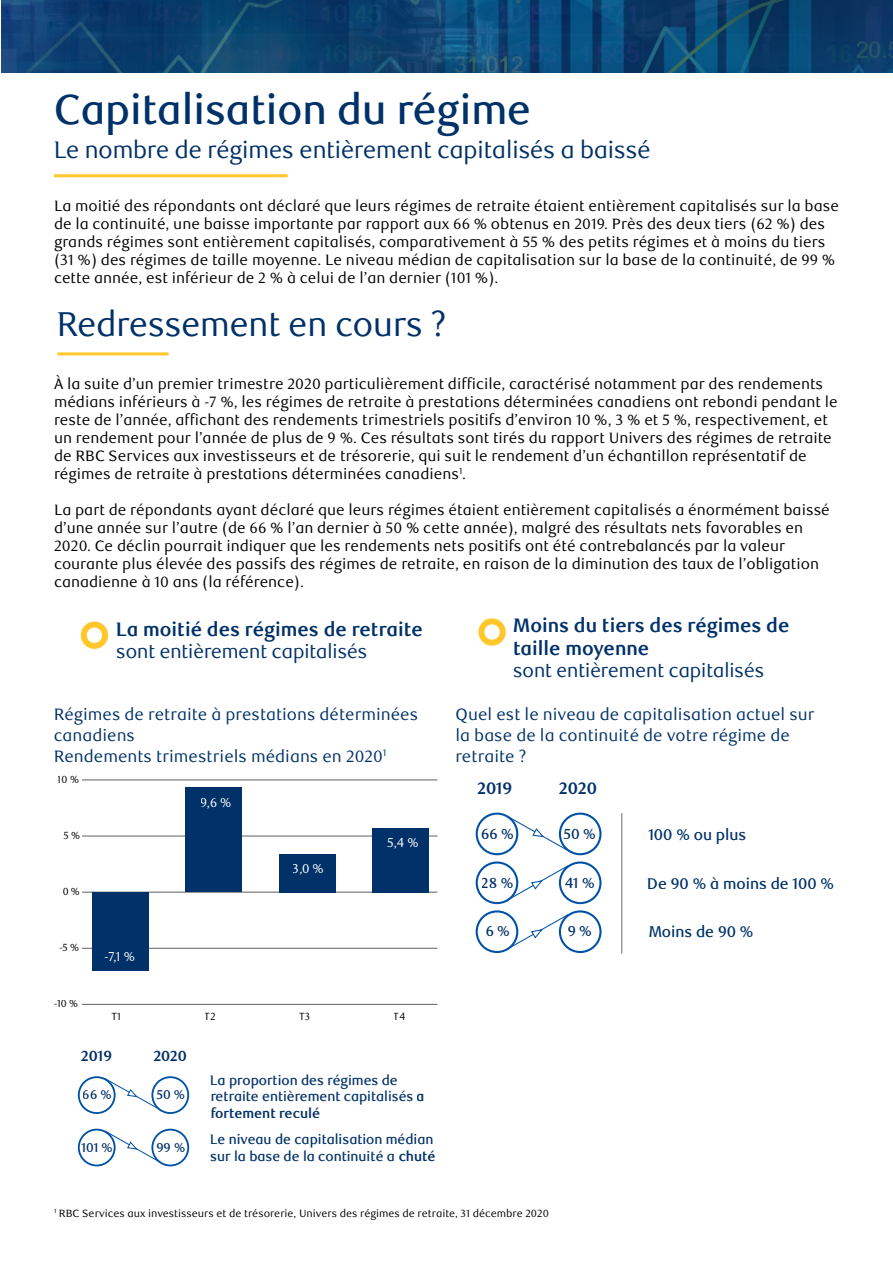
<style>
.page{position:relative;width:893px;height:1263px;background:#fff}
.page>*{position:absolute;margin:0;border:0;box-sizing:border-box;transform-origin:0 0}
.Title_H1{font:500 42px "RBC Display";color:#003168}
.Callout-Large{font:34.5px "RBC Display";color:#003168}
.Sub_title_H2{font:24px "RBC Display";color:#003168}
.Callout-small{font:700 19.5px/22.5px "RBC Display";color:#003168}
.Callout-small-2{font:19.5px "RBC Display";color:#003168}
.t1{font:700 16.65px "RBC Display";color:#003168}
.t2{font:16.5px/21px "RBC Text";color:#003168}
.t3{font:500 15.6px "RBC Display";color:#003168}
.Body{font:15px/18px "RBC Text";color:#000}
.t4{font:700 14.7px "RBC Display";color:#003168}
.t5{font:500 14.55px "RBC Display";color:#003168}
.t6{font:500 13.8px/16.5px "RBC Display";color:#003168}
.t7{font:13.05px "RBC Display";color:#fff}
.t8{font:13.05px "RBC Display";color:#404040}
.t9{font:500 12.9px "RBC Display";color:#003168}
.Smallprint{font:10.5px "RBC Text";color:#000}
.t10{font:10.35px "RBC Display";color:#000}
.s1{font-weight:700}
</style>
<div class="page">
<svg style="left:1px;top:0;width:892px;height:72px;background:#0d4370"></svg>
<hr style="left:54px;top:174px;width:234px;height:3px;background:#ffc72c">
<hr style="left:57px;top:352px;width:112px;height:3px;background:#ffc72c">
<hr style="left:82px;top:1004px;width:355px;height:1px;background:#5e5e5e">
<hr style="left:82px;top:948px;width:355px;height:1px;background:#5e5e5e">
<hr style="left:82px;top:836px;width:355px;height:1px;background:#5e5e5e">
<hr style="left:82px;top:780px;width:355px;height:1px;background:#5e5e5e">
<hr style="left:82px;top:892px;width:355px;height:1px;background:#5e5e5e">
<div style="left:92px;top:892px;width:56px;height:79px;background:#003168"></div>
<div style="left:186px;top:787px;width:56px;height:105px;background:#003168"></div>
<div style="left:279px;top:854px;width:56px;height:38px;background:#003168"></div>
<div style="left:373px;top:828px;width:56px;height:64px;background:#003168"></div>
<div style="left:476px;top:813px;width:42px;height:42px;border:2px solid #0051a5;border-radius:50%"></div>
<div style="left:559px;top:813px;width:42px;height:42px;border:2px solid #0051a5;border-radius:50%"></div>
<div style="left:476px;top:861px;width:42px;height:43px;border:2px solid #0051a5;border-radius:50%"></div>
<div style="left:559px;top:861px;width:42px;height:43px;border:2px solid #0051a5;border-radius:50%"></div>
<div style="left:476px;top:910px;width:42px;height:43px;border:2px solid #0051a5;border-radius:50%"></div>
<div style="left:559px;top:910px;width:42px;height:43px;border:2px solid #0051a5;border-radius:50%"></div>
<hr style="left:621px;top:813px;width:1px;height:140px;background:#707070">
<svg style="left:506px;top:815px;width:65px;height:38px"></svg>
<svg style="left:504px;top:864px;width:66px;height:38px"></svg>
<svg style="left:504px;top:913px;width:66px;height:38px"></svg>
<div style="left:78px;top:1076px;width:38px;height:38px;border:2px solid #0051a5;border-radius:50%"></div>
<div style="left:151px;top:1076px;width:38px;height:38px;border:2px solid #0051a5;border-radius:50%"></div>
<div style="left:78px;top:1129px;width:38px;height:37px;border:2px solid #0051a5;border-radius:50%"></div>
<div style="left:151px;top:1129px;width:38px;height:37px;border:2px solid #0051a5;border-radius:50%"></div>
<svg style="left:104px;top:1077px;width:57px;height:34px"></svg>
<svg style="left:104px;top:1130px;width:57px;height:33px"></svg>
<div style="left:478px;top:618px;width:28px;height:28px;border:6px solid #ffc72c;border-radius:50%"></div>
<div style="left:81px;top:621px;width:27px;height:28px;border:6px solid #ffc72c;border-radius:50%"></div>
<h1 class="Title_H1" style="left:54px;top:85px;width:479px">Capitalisation du régime</h1>
<h2 class="Sub_title_H2" style="left:54px;top:136px;width:598px">Le nombre de régimes entièrement capitalisés a baissé</h2>
<p class="Body" style="left:54px;top:197px;width:787px">La moitié des répondants ont déclaré que leurs régimes de retraite étaient entièrement capitalisés sur la base de la continuité, une baisse importante par rapport aux 66 % obtenus en 2019. Près des deux tiers (62 %) des grands régimes sont entièrement capitalisés, comparativement à 55 % des petits régimes et à moins du tiers (31 %) des régimes de taille moyenne. Le niveau médian de capitalisation sur la base de la continuité, de 99 % cette année, est inférieur de 2 % à celui de l’an dernier (101 %).</p>
<p class="Callout-Large" style="left:57px;top:304px;width:391px">Redressement en cours ?</p>
<p class="Body" style="left:54px;top:375px;width:785px">À la suite d’un premier trimestre 2020 particulièrement difficile, caractérisé notamment par des rendements médians inférieurs à -7 %, les régimes de retraite à prestations déterminées canadiens ont rebondi pendant le reste de l’année, affichant des rendements trimestriels positifs d’environ 10 %, 3 % et 5 %, respectivement, et un rendement pour l’année de plus de 9 %. Ces résultats sont tirés du rapport Univers des régimes de retraite de RBC Services aux investisseurs et de trésorerie, qui suit le rendement d’un échantillon représentatif de régimes de retraite à prestations déterminées canadiens<sup>1</sup>.</p>
<p class="Body" style="left:54px;top:501px;width:777px">La part de répondants ayant déclaré que leurs régimes étaient entièrement capitalisés a énormément baissé d’une année sur l’autre (de 66 % l’an dernier à 50 % cette année), malgré des résultats nets favorables en 2020. Ce déclin pourrait indiquer que les rendements nets positifs ont été contrebalancés par la valeur courante plus élevée des passifs des régimes de retraite, en raison de la diminution des taux de l’obligation canadienne à 10 ans (la référence).</p>
<p class="Callout-small" style="left:116px;top:618px;width:308px">La moitié des régimes de retraite</p>
<p class="Callout-small-2" style="left:116px;top:640px;width:252px">sont entièrement capitalisés</p>
<p class="Callout-small" style="left:513px;top:615px;width:278px">Moins du tiers des régimes de taille moyenne</p>
<p class="Callout-small-2" style="left:513px;top:659px;width:252px">sont entièrement capitalisés</p>
<p class="t2" style="left:54px;top:704px;width:366px">Régimes de retraite à prestations déterminées canadiens<br>Rendements trimestriels médians en 2020<sup>1</sup></p>
<p class="t2" style="left:455px;top:704px;width:360px">Quel est le niveau de capitalisation actuel sur la base de la continuité de votre régime de retraite ?</p>
<p class="t10" style="left:58px;top:773px;width:23px">10 %</p>
<p class="t10" style="left:63px;top:829px;width:18px">5 %</p>
<p class="t10" style="left:63px;top:885px;width:19px">0 %</p>
<p class="t10" style="left:59px;top:942px;width:21px">-5 %</p>
<p class="t10" style="left:54px;top:998px;width:26px">-10 %</p>
<p class="t7" style="left:104px;top:949px;width:32px">-7,1 %</p>
<p class="t8" style="left:111px;top:950px;width:5px">-</p>
<p class="t7" style="left:201px;top:795px;width:32px">9,6 %</p>
<p class="t7" style="left:293px;top:861px;width:33px">3,0 %</p>
<p class="t1" style="left:477px;top:778px;width:36px">2019</p>
<p class="t1" style="left:559px;top:778px;width:39px">2020</p>
<p class="t7" style="left:387px;top:835px;width:33px">5,4 %</p>
<p class="t3" style="left:648px;top:825px;width:99px">100 % ou plus</p>
<p class="t3" style="left:647px;top:874px;width:188px">De 90 % à moins de 100 %</p>
<p class="t3" style="left:648px;top:923px;width:107px">Moins de 90 %</p>
<p class="t5" style="left:481px;top:825px;width:34px">66 %</p>
<p class="t5" style="left:563px;top:825px;width:34px">50 %</p>
<p class="t5" style="left:482px;top:874px;width:33px">28 %</p>
<p class="t5" style="left:565px;top:874px;width:32px">41 %</p>
<p class="t5" style="left:485px;top:923px;width:26px">6 %</p>
<p class="t5" style="left:567px;top:923px;width:26px">9 %</p>
<p class="t10" style="left:111px;top:1010px;width:11px">T1</p>
<p class="t10" style="left:205px;top:1010px;width:12px">T2</p>
<p class="t10" style="left:299px;top:1010px;width:12px">T3</p>
<p class="t10" style="left:394px;top:1010px;width:13px">T4</p>
<p class="t4" style="left:81px;top:1047px;width:32px">2019</p>
<p class="t4" style="left:154px;top:1047px;width:35px">2020</p>
<p class="t9" style="left:83px;top:1087px;width:31px">66 %</p>
<p class="t9" style="left:156px;top:1087px;width:30px">50 %</p>
<p class="t9" style="left:82px;top:1140px;width:33px">101 %</p>
<p class="t9" style="left:156px;top:1140px;width:30px">99 %</p>
<p class="t6" style="left:210px;top:1072px;width:216px">La proportion des régimes de retraite entièrement capitalisés <span class="s1">a fortement reculé</span></p>
<p class="t6" style="left:210px;top:1132px;width:227px">Le niveau de capitalisation médian sur la base de la continuité a <span class="s1">chuté</span></p>
<p class="Smallprint" style="left:54px;top:1207px;width:496px"><sup>1</sup> RBC Services aux investisseurs et de trésorerie, Univers des régimes de retraite, 31 décembre 2020</p>
</div>
